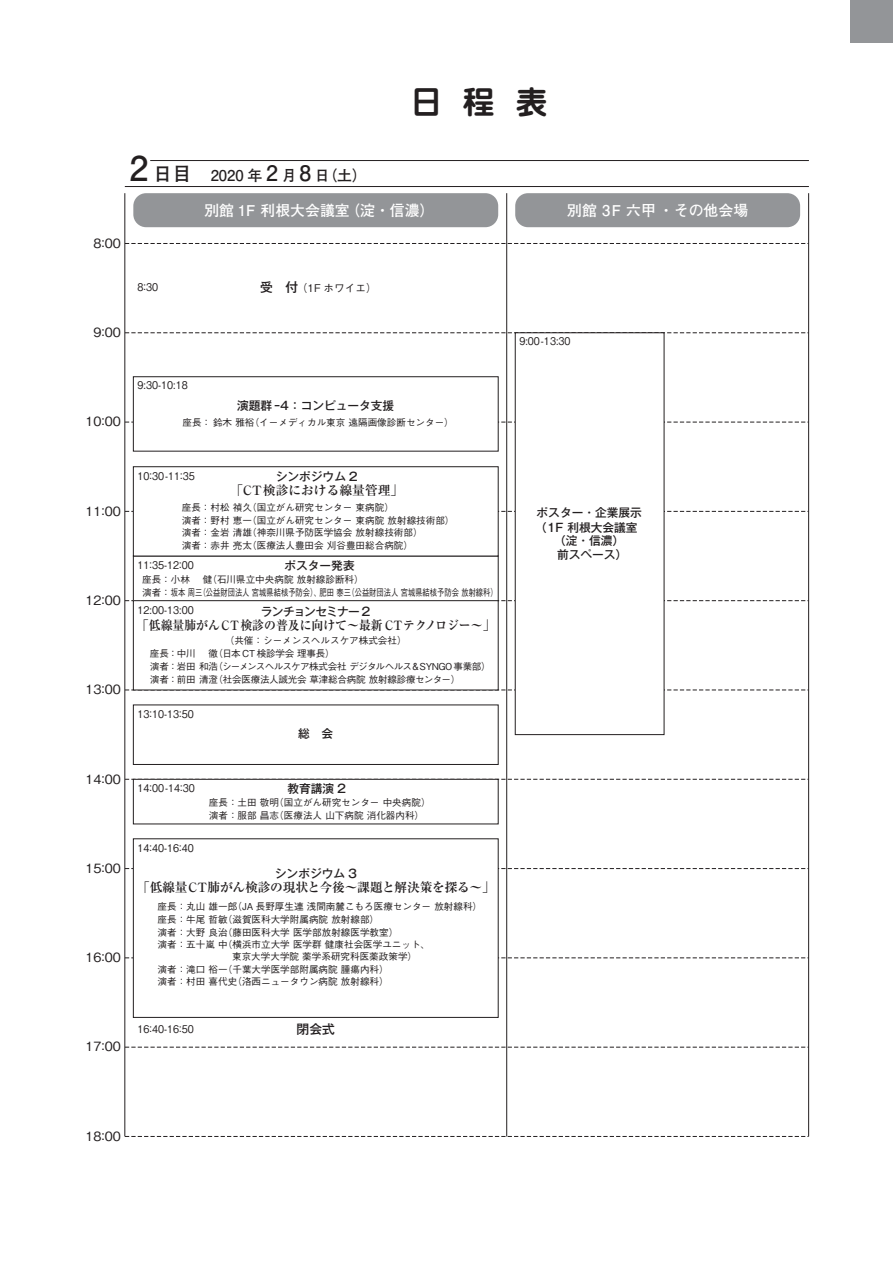
<style>
.page{position:relative;width:893px;height:1263px;background:#fff}
.page>*{position:absolute;margin:0;border:0;box-sizing:border-box;transform-origin:0 0}
.t1{font:700 31.95px "Jun 501 Pro";color:#231f20}
.t2{font:700 14.85px "Futo Go B101 Pr 6 N";color:#fff}
.t3{font:700 14.85px "Futo Go B101 Pr 6 N";color:#231f20}
.t4{font:700 12.75px "Ryumin Pro";color:#231f20}
.t5{font:500 12.75px "Gothic BBB Pr 6 N";color:#231f20}
.t6{font:500 12.75px "Gothic MB101 Pr 6 N";color:#231f20}
.t7{font:500 11.7px "Gothic MB101 Pr 6 N";color:#231f20}
.t8{font:500 11.7px "Gothic MB101 Pr 6 N";letter-spacing:-.065em;color:#231f20}
.t9{font:500 10.65px "Gothic BBB Pr 6 N";color:#231f20;scale:.9 1}
.t10{font:500 10.65px "Gothic BBB Pr 6 N";color:#231f20}
.t11{font:500 9.6px/12.8px "Gothic BBB Pr 6 N";color:#231f20}
.t12{font:500 9.6px/12.8px "Gothic BBB Pr 6 N";letter-spacing:-.025em;color:#231f20}
.s1{font-size:34.05px}
.s2{font-size:19.2px}
.s3{font-size:21.3px}
.s4{font-family:"Gothic MB101 Pr 6 N";font-size:12.75px}
</style>
<div class="page">
<svg style="left:126px;top:422px;width:682px;height:1px"></svg>
<svg style="left:126px;top:511px;width:682px;height:1px"></svg>
<svg style="left:126px;top:600px;width:682px;height:1px"></svg>
<svg style="left:126px;top:690px;width:682px;height:1px"></svg>
<svg style="left:126px;top:779px;width:682px;height:1px"></svg>
<svg style="left:126px;top:868px;width:682px;height:1px"></svg>
<svg style="left:126px;top:957px;width:682px;height:1px"></svg>
<svg style="left:126px;top:1047px;width:682px;height:1px"></svg>
<svg style="left:125px;top:1136px;width:683px;height:1px"></svg>
<svg style="left:126px;top:243px;width:682px;height:1px"></svg>
<svg style="left:126px;top:332px;width:682px;height:1px"></svg>
<hr style="left:808px;top:193px;width:1px;height:943px;background:#231f20">
<div style="left:133px;top:779px;width:366px;height:45px;border:1px solid #231f20"></div>
<div style="left:133px;top:704px;width:366px;height:61px;border:1px solid #231f20"></div>
<hr style="left:125px;top:186px;width:684px;height:1px;background:#231f20">
<hr style="left:150px;top:160px;width:659px;height:1px;background:#231f20">
<hr style="left:125px;top:193px;width:1px;height:943px;background:#231f20">
<div style="left:515px;top:333px;width:149px;height:402px;background:#fff"></div>
<div style="left:515px;top:332px;width:149px;height:403px;border:1px solid #231f20"></div>
<div style="left:133px;top:556px;width:366px;height:45px;border:1px solid #231f20"></div>
<div style="left:133px;top:839px;width:365px;height:178px;background:#fff"></div>
<div style="left:133px;top:838px;width:366px;height:180px;border:1px solid #231f20"></div>
<div style="left:133px;top:467px;width:365px;height:89px;background:#fff"></div>
<div style="left:133px;top:466px;width:366px;height:90px;border:1px solid #231f20"></div>
<div style="left:133px;top:600px;width:366px;height:90px;border:1px solid #231f20"></div>
<hr style="left:506px;top:193px;width:1px;height:943px;background:#231f20">
<div style="left:133px;top:193px;width:365px;height:34px;background:#939598;border-radius:13px"></div>
<div style="left:515px;top:193px;width:285px;height:34px;background:#939598;border-radius:13px"></div>
<div style="left:133px;top:377px;width:365px;height:74px;background:#fff"></div>
<div style="left:133px;top:376px;width:366px;height:76px;border:1px solid #231f20"></div>
<div style="left:850px;top:0;width:43px;height:43px;background:#939598"></div>
<h1 class="t1" style="left:410px;top:77px;width:139px">日 程 表</h1>
<h3 class="t5" style="left:93px;top:233px;width:29px">8:00</h3>
<h2 class="t3" style="left:130px;top:163px;width:239px"><span class="s1">2</span> <span class="s2">日目　</span>2020 年 <span class="s3">2</span> 月 <span class="s3">8</span> 日（土）</h2>
<h2 class="t2" style="left:204px;top:198px;width:232px">別館 1F 利根大会議室（淀・信濃）</h2>
<h2 class="t2" style="left:567px;top:198px;width:183px">別館 3F 六甲・その他会場</h2>
<p class="t9" style="left:138px;top:278px;width:24px">8:30</p>
<p class="t10" style="left:260px;top:279px;width:118px"><span class="s4">受　付</span>（1F ホワイエ）</p>
<h3 class="t5" style="left:93px;top:322px;width:29px">9:00</h3>
<p class="t9" style="left:519px;top:333px;width:58px">9:00-13:30</p>
<h3 class="t5" style="left:85px;top:411px;width:37px">10:00</h3>
<p class="t9" style="left:138px;top:377px;width:57px">9:30-10:18</p>
<p class="t7" style="left:237px;top:396px;width:159px">演題群-4：コンピュータ支援</p>
<p class="t11" style="left:182px;top:416px;width:273px">座長：鈴木雅裕（イーメディカル東京遠隔画像診断センター）</p>
<h3 class="t5" style="left:85px;top:501px;width:37px">11:00</h3>
<h3 class="t5" style="left:85px;top:590px;width:37px">12:00</h3>
<h3 class="t5" style="left:85px;top:679px;width:37px">13:00</h3>
<h3 class="t5" style="left:85px;top:768px;width:37px">14:00</h3>
<h3 class="t5" style="left:85px;top:858px;width:37px">15:00</h3>
<h3 class="t5" style="left:85px;top:947px;width:37px">16:00</h3>
<h3 class="t5" style="left:85px;top:1036px;width:37px">17:00</h3>
<p class="t9" style="left:138px;top:467px;width:65px">10:30-11:35</p>
<p class="t7" style="left:276px;top:467px;width:83px">シンポジウム 2</p>
<h3 class="t4" style="left:230px;top:480px;width:174px">「CT検診における線量管理」</h3>
<p class="t11" style="left:182px;top:500px;width:274px">座長：村松禎久（国立がん研究センター東病院）<br>演者：野村恵一（国立がん研究センター東病院放射線技術部）演者：金岩清雄（神奈川県予防医学協会放射線技術部）<br>演者：赤井亮太（医療法人豊田会刈谷豊田総合病院）</p>
<p class="t9" style="left:138px;top:556px;width:64px">11:35-12:00</p>
<p class="t7" style="left:285px;top:556px;width:72px">ポスター発表</p>
<p class="t11" style="left:142px;top:572px;width:357px">座長：小林　健（石川県立中央病院放射線診断科）<br>演者：坂本周三（公益財団法人宮城県結核予防会）、肥田泰三（公益財団法人宮城県結核予防会放射線科）</p>
<p class="t9" style="left:138px;top:601px;width:64px">12:00-13:00</p>
<p class="t8" style="left:261px;top:601px;width:111px">ランチョンセミナー 2</p>
<h3 class="t4" style="left:136px;top:615px;width:361px">「低線量肺がんCT検診の普及に向けて～最新 CTテクノロジー～」</h3>
<p class="t12" style="left:150px;top:634px;width:342px;text-indent:75px">（共催：シーメンスヘルスケア株式会社）<br>座長：中川　徹（日本 CT 検診学会理事長）<br>演者：岩田和浩（シーメンスヘルスケア株式会社デジタルヘルス＆SYNGO 事業部）演者：前田清澄（社会医療法人誠光会草津総合病院放射線診療センター）</p>
<p class="t9" style="left:138px;top:705px;width:64px">13:10-13:50</p>
<p class="t7" style="left:298px;top:724px;width:37px">総　会</p>
<p class="t9" style="left:138px;top:779px;width:65px">14:00-14:30</p>
<p class="t9" style="left:138px;top:839px;width:64px">14:40-16:40</p>
<p class="t7" style="left:287px;top:779px;width:60px">教育講演 2</p>
<p class="t11" style="left:209px;top:795px;width:223px">座長：土田敬明（国立がん研究センター中央病院）演者：服部昌志（医療法人山下病院消化器内科）</p>
<p class="t7" style="left:275px;top:864px;width:83px">シンポジウム 3</p>
<h3 class="t4" style="left:137px;top:877px;width:359px">「低線量CT肺がん検診の現状と今後～課題と解決策を探る～」</h3>
<p class="t11" style="left:158px;top:899px;width:326px">座長：丸山雄一郎（JA 長野厚生連浅間南麓こもろ医療センター放射線科）座長：牛尾哲敏（滋賀医科大学附属病院放射線部）<br>演者：大野良治（藤田医科大学医学部放射線医学教室）<br>演者：五十嵐中（横浜市立大学医学群健康社会医学ユニット、</p>
<p class="t11" style="left:158px;top:949px;width:261px">　　　　　　　 東京大学大学院薬学系研究科医薬政策学）演者：滝口裕一（千葉大学医学部附属病院腫瘍内科）<br>演者：村田喜代史（洛西ニュータウン病院放射線科）</p>
<p class="t9" style="left:138px;top:1020px;width:64px">16:40-16:50</p>
<h3 class="t6" style="left:297px;top:1018px;width:40px">閉会式</h3>
<p class="t7" style="left:537px;top:502px;width:107px">ポスター・企業展示</p>
<p class="t7" style="left:535px;top:517px;width:104px">（1F 利根大会議室</p>
<p class="t7" style="left:554px;top:531px;width:72px">（淀・信濃）</p>
<p class="t7" style="left:557px;top:545px;width:72px">前スペース）</p>
<h3 class="t5" style="left:85px;top:1126px;width:37px">18:00</h3>
</div>
